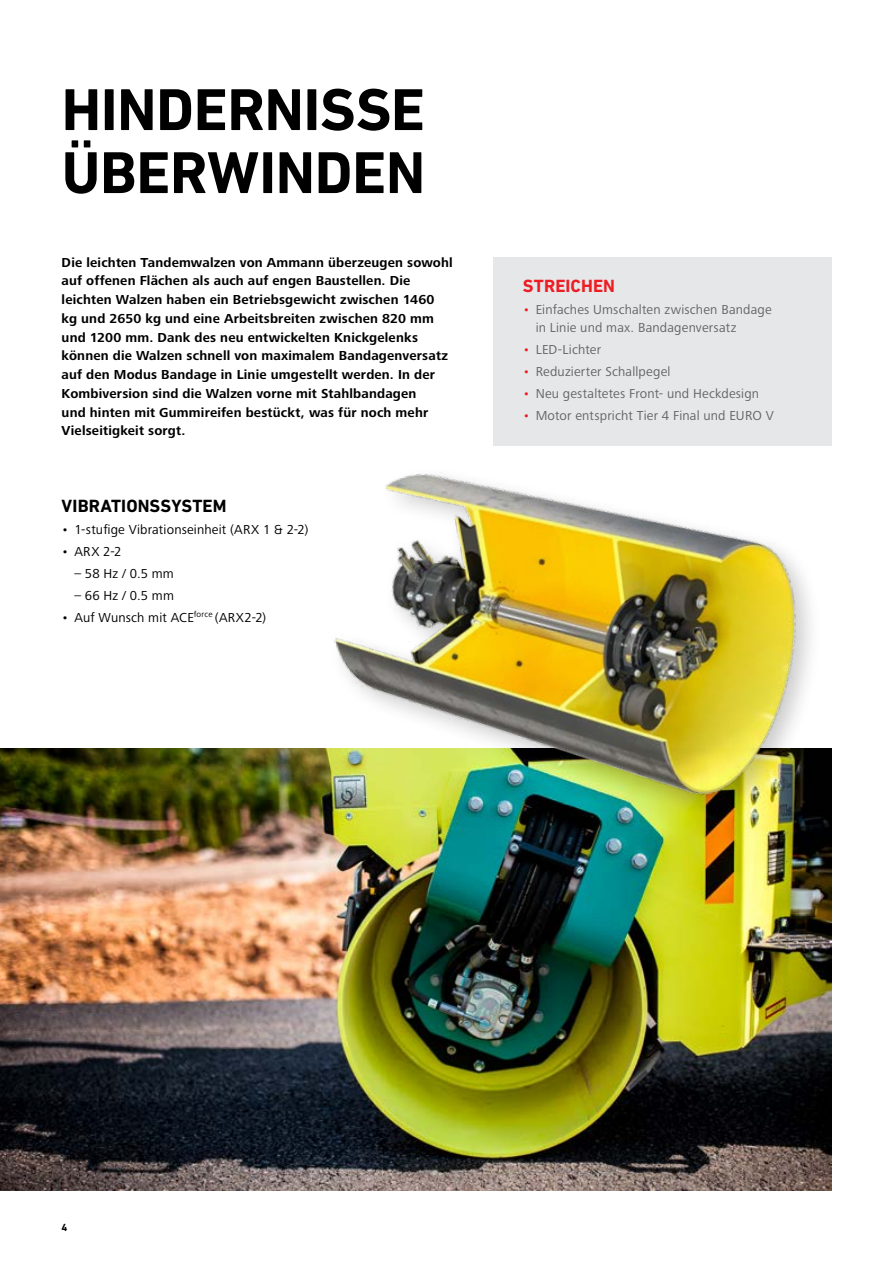
<style>
.page{position:relative;width:893px;height:1263px;background:#fff}
.page>*{position:absolute;margin:0;border:0;box-sizing:border-box;transform-origin:0 0}
.t1{font:700 60px/63px "DIN Next LT Pro";letter-spacing:-.005em;color:#000}
.t2{font:700 18px "DIN Next LT Pro";letter-spacing:.005em;color:#000}
.t3{font:700 18px "DIN Next LT Pro";letter-spacing:.005em;color:#ed1d24}
.t4{font:700 13.5px/18.8px "Frutiger Next LTW1 G";letter-spacing:.015em;color:#000}
.t5{font:13.5px/18.8px "Frutiger Next LTW1 G";letter-spacing:.015em;color:#636466}
.t6{font:13.5px "Frutiger Next LTW1 G";letter-spacing:.015em;color:#000}
.t7{font:700 10.5px "DIN Next LT Pro";color:#000}
.s1{color:#ed1d24}
</style>
<div class="page">
<div style="left:493px;top:257px;width:338px;height:189px;background:#e6e7e8"></div>
<img style="left:0;top:748px;width:831px;height:443px">
<img style="left:247px;top:445px;width:585px;height:373px">
<h1 class="t1" style="left:62px;top:78px;width:365px">HINDERNISSE<br>ÜBERWINDEN</h1>
<p class="t4" style="left:62px;top:253px;width:393px">Die leichten Tandemwalzen von Ammann überzeugen sowohl auf offenen Flächen als auch auf engen Baustellen. Die leichten Walzen haben ein Betriebsgewicht zwischen 1460 kg und 2650 kg und eine Arbeitsbreiten zwischen 820 mm und 1200 mm. Dank des neu entwickelten Knickgelenks können die Walzen schnell von maximalem Bandagenversatz auf den Modus Bandage in Linie umgestellt werden. In der Kombiversion sind die Walzen vorne mit Stahlbandagen<br>und hinten mit Gummireifen bestückt, was für noch mehr Vielseitigkeit sorgt.</p>
<h2 class="t2" style="left:62px;top:495px;width:166px">VIBRATIONSSYSTEM</h2>
<p class="t6" style="left:62px;top:522px;width:248px">• 1-stufige Vibrationseinheit (ARX 1 &amp; 2-2)</p>
<p class="t6" style="left:62px;top:544px;width:61px">• ARX 2-2</p>
<p class="t6" style="left:74px;top:566px;width:101px">– 58 Hz / 0.5 mm</p>
<p class="t6" style="left:74px;top:587px;width:101px">– 66 Hz / 0.5 mm</p>
<p class="t6" style="left:62px;top:609px;width:206px">• Auf Wunsch mit ACE<sup>force</sup> (ARX2-2)</p>
<h2 class="t3" style="left:523px;top:275px;width:94px">STREICHEN</h2>
<p class="t5" style="left:536px;top:300px;width:238px;text-indent:-13px"><span class="s1">•</span> Einfaches Umschalten zwischen Bandage in Linie und max. Bandagenversatz</p>
<p class="t5" style="left:523px;top:341px;width:80px"><span class="s1">•</span> LED-Lichter</p>
<p class="t5" style="left:523px;top:363px;width:149px"><span class="s1">•</span> Reduzierter Schallpegel</p>
<p class="t5" style="left:523px;top:385px;width:238px"><span class="s1">•</span> Neu gestaltetes Front- und Heckdesign</p>
<p class="t5" style="left:523px;top:407px;width:252px"><span class="s1">•</span> Motor entspricht Tier 4 Final und EURO V</p>
<p class="t7" style="left:62px;top:1221px;width:7px">4</p>
</div>
